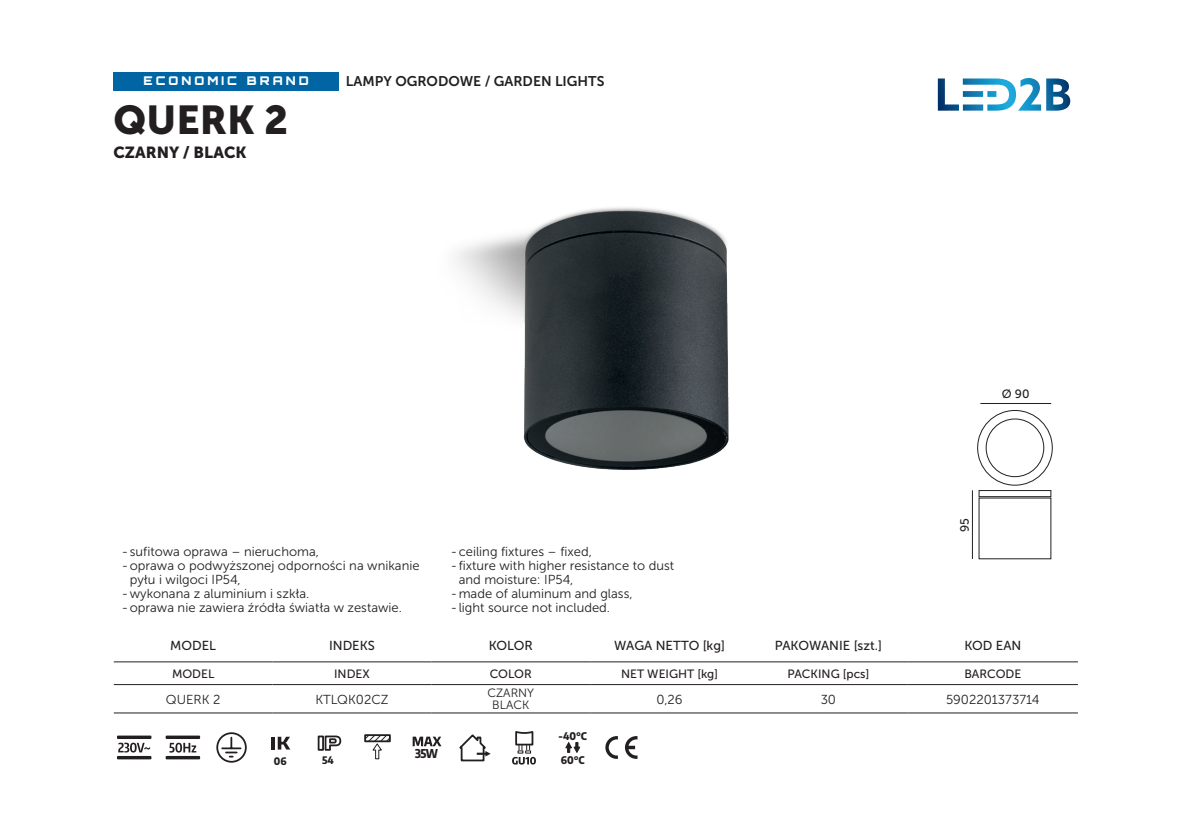
<style>
.page{position:relative;width:1191px;height:840px;background:#fff}
.page>*{position:absolute;margin:0;border:0;box-sizing:border-box;transform-origin:0 0}
.t1{font:40px "Museo Sans 900";color:#231f20}
.t2{font:16px "Museo Sans 900";color:#231f20}
.t3{font:14px "Museo Sans 700";color:#231f20}
.t4{font:13px "Museo Sans 300";color:#231f20}
.t5{font:13px "Museo Sans 500";color:#231f20}
.t6{font:12px "Museo Sans 500";color:#231f20}
.t7{font:900 12px "Orbitron";letter-spacing:.25em;color:#fff}
.t8{font:12px/12px "Museo Sans 300";color:#231f20;text-align:center}
.t9{font:800 semi-condensed 12px "Encode Sans";color:#231f20;scale:.94 1}
.t10{font:800 semi-condensed 10.4px "Encode Sans";color:#231f20}
.t11{font:800 semi-condensed 10.2px "Encode Sans";color:#231f20}
</style>
<div class="page">
<img style="left:455px;top:207px;width:274px;height:263px">
<div style="left:113px;top:72px;width:226px;height:18px;background:#0165a3"></div>
<svg style="left:114px;top:662px;width:964px;height:24px"></svg>
<div style="left:273px;top:661px;width:158px;height:23px;background:#fff"></div>
<hr style="left:114px;top:661px;width:159px;height:1px;background:#231f20">
<hr style="left:431px;top:661px;width:159px;height:1px;background:#231f20">
<hr style="left:590px;top:661px;width:159px;height:1px;background:#231f20">
<hr style="left:749px;top:661px;width:158px;height:1px;background:#231f20">
<hr style="left:907px;top:661px;width:171px;height:1px;background:#231f20">
<hr style="left:114px;top:683px;width:159px;height:1px;background:#231f20">
<hr style="left:431px;top:683px;width:159px;height:1px;background:#231f20">
<hr style="left:590px;top:683px;width:159px;height:1px;background:#231f20">
<hr style="left:749px;top:683px;width:158px;height:1px;background:#231f20">
<hr style="left:907px;top:683px;width:171px;height:1px;background:#231f20">
<hr style="left:114px;top:712px;width:159px;height:1px;background:#231f20">
<hr style="left:273px;top:712px;width:158px;height:1px;background:#231f20">
<hr style="left:431px;top:712px;width:159px;height:1px;background:#231f20">
<hr style="left:590px;top:712px;width:159px;height:1px;background:#231f20">
<hr style="left:749px;top:712px;width:158px;height:1px;background:#231f20">
<hr style="left:907px;top:712px;width:171px;height:1px;background:#231f20">
<hr style="left:273px;top:661px;width:158px;height:1px;background:#231f20">
<hr style="left:273px;top:683px;width:158px;height:1px;background:#231f20">
<svg style="left:118px;top:742px;width:32px;height:10px"></svg>
<div style="left:117px;top:735px;width:34px;height:3px;border:2px solid #231f20"></div>
<div style="left:117px;top:755px;width:34px;height:4px;border:2px solid #231f20"></div>
<div style="left:166px;top:735px;width:34px;height:3px;border:2px solid #231f20"></div>
<div style="left:166px;top:755px;width:34px;height:4px;border:2px solid #231f20"></div>
<svg style="left:169px;top:742px;width:27px;height:10px"></svg>
<svg style="left:216px;top:732px;width:31px;height:31px"></svg>
<hr style="left:271px;top:736px;width:4px;height:13px;background:#231f20">
<svg style="left:278px;top:736px;width:12px;height:13px"></svg>
<svg style="left:317px;top:735px;width:25px;height:16px"></svg>
<svg style="left:364px;top:734px;width:27px;height:25px"></svg>
<svg style="left:412px;top:736px;width:29px;height:9px"></svg>
<svg style="left:459px;top:734px;width:31px;height:27px"></svg>
<svg style="left:512px;top:731px;width:24px;height:33px"></svg>
<svg style="left:565px;top:742px;width:16px;height:11px"></svg>
<svg style="left:605px;top:736px;width:13px;height:22px"></svg>
<svg style="left:625px;top:736px;width:12px;height:22px"></svg>
<svg style="left:937px;top:78px;width:133px;height:33px"></svg>
<hr style="left:972px;top:490px;width:1px;height:68px;background:#231f20">
<hr style="left:980px;top:403px;width:71px;height:1px;background:#231f20">
<div style="left:978px;top:490px;width:73px;height:6px;border:1px solid #231f20"></div>
<div style="left:986px;top:418px;width:58px;height:58px;border:1px solid #231f20;border-radius:50%"></div>
<div style="left:977px;top:410px;width:75px;height:75px;border:1px solid #231f20;border-radius:50%"></div>
<p class="t7" style="left:143px;top:73px;width:167px">ECONOMIC BRAND</p>
<p class="t3" style="left:346px;top:73px;width:260px">LAMPY OGRODOWE / GARDEN LIGHTS</p>
<h1 class="t1" style="left:113px;top:97px;width:176px">QUERK 2</h1>
<p class="t2" style="left:113px;top:143px;width:135px">CZARNY / BLACK</p>
<p class="t4" style="left:122px;top:543px;width:199px">- sufitowa oprawa – nieruchoma,</p>
<p class="t4" style="left:122px;top:557px;width:299px">-oprawa o podwyższonej odporności na wnikanie</p>
<p class="t4" style="left:130px;top:571px;width:112px">pyłu i wilgoci IP54,</p>
<p class="t4" style="left:122px;top:585px;width:189px">-wykonana z aluminium i szkła.</p>
<p class="t4" style="left:122px;top:599px;width:282px">-oprawa nie zawiera źródła światła w zestawie.</p>
<p class="t4" style="left:451px;top:543px;width:143px">-ceiling fixtures – fixed,</p>
<p class="t4" style="left:451px;top:557px;width:225px">- fixture with higher resistance to dust</p>
<p class="t4" style="left:459px;top:571px;width:116px">and moisture: IP54,</p>
<p class="t4" style="left:451px;top:585px;width:183px">-made of aluminum and glass,</p>
<p class="t4" style="left:451px;top:599px;width:161px">- light source not included.</p>
<p class="t6" style="left:1002px;top:387px;width:29px">Ø 90</p>
<p class="t6" style="left:958px;top:531px;width:15px;rotate:-90deg">95</p>
<p class="t5" style="left:170px;top:637px;width:47px">MODEL</p>
<p class="t5" style="left:329px;top:637px;width:47px">INDEKS</p>
<p class="t5" style="left:488px;top:637px;width:46px">KOLOR</p>
<p class="t5" style="left:614px;top:637px;width:112px">WAGA NETTO [kg]</p>
<p class="t5" style="left:774px;top:637px;width:109px">PAKOWANIE [szt.]</p>
<p class="t5" style="left:964px;top:637px;width:59px">KOD EAN</p>
<p class="t6" style="left:172px;top:666px;width:44px">MODEL</p>
<p class="t6" style="left:334px;top:666px;width:37px">INDEX</p>
<p class="t6" style="left:490px;top:666px;width:44px">COLOR</p>
<p class="t6" style="left:621px;top:666px;width:98px">NET WEIGHT [kg]</p>
<p class="t6" style="left:787px;top:666px;width:83px">PACKING [pcs]</p>
<p class="t6" style="left:964px;top:666px;width:59px">BARCODE</p>
<p class="t4" style="left:166px;top:691px;width:56px">QUERK 2</p>
<p class="t4" style="left:315px;top:691px;width:75px">KTLQK02CZ</p>
<p class="t8" style="left:487px;top:686px;width:48px">CZARNY<br>BLACK</p>
<p class="t4" style="left:656px;top:691px;width:28px">0,26</p>
<p class="t4" style="left:820px;top:691px;width:17px">30</p>
<p class="t4" style="left:946px;top:691px;width:95px">5902201373714</p>
<p class="t11" style="left:274px;top:752px;width:14px">06</p>
<p class="t11" style="left:322px;top:752px;width:13px">54</p>
<p class="t9" style="left:415px;top:743px;width:26px">35W</p>
<p class="t10" style="left:558px;top:728px;width:30px">-40°C</p>
<p class="t10" style="left:561px;top:751px;width:25px">60°C</p>
</div>
